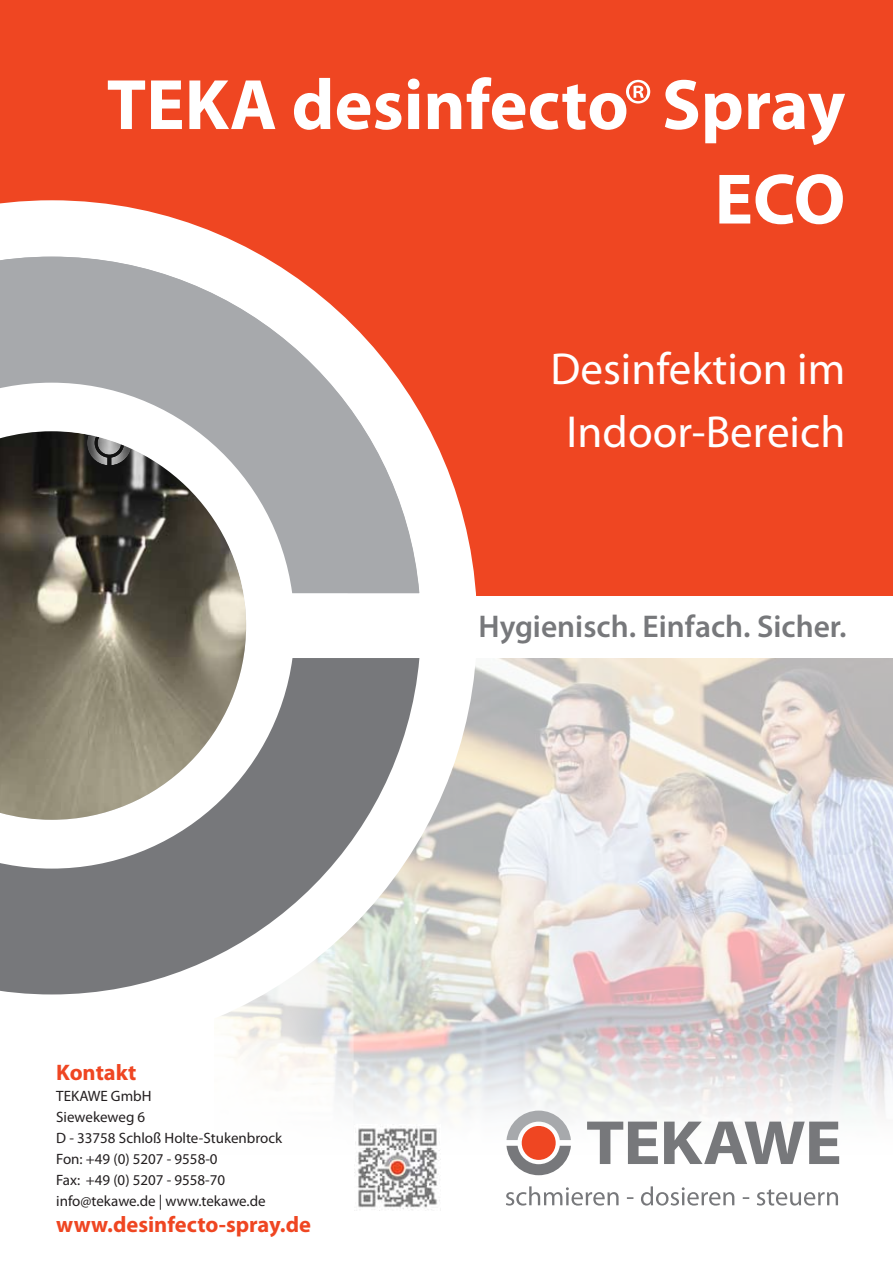
<style>
.page{position:relative;width:893px;height:1263px;background:#fff}
.page>*{position:absolute;margin:0;border:0;box-sizing:border-box;transform-origin:0 0}
.t1{font:700 72px/94.5px "Myriad Pro";color:#fff;text-align:right}
.t2{font:45px/63px "Myriad Pro";color:#fff;text-align:center}
.t3{font:600 31.5px "Myriad Pro";color:#77787b}
.t4{font:700 22.5px "Myriad Pro";color:#ef4622}
.t5{font:15px/21px "Myriad Pro";color:#231f20}
.s1{font-weight:400}
</style>
<div class="page">
<img style="left:477px;top:658px;width:416px;height:377px">
<div style="left:0;top:0;width:893px;height:595px;background:#ef4622"></div>
<svg style="left:0;top:200px;width:477px;height:835px"></svg>
<img style="left:0;top:603px;width:246px;height:55px">
<svg style="left:0;top:658px;width:419px;height:336px"></svg>
<svg style="left:0;top:593px;width:349px;height:10px"></svg>
<svg style="left:0;top:257px;width:419px;height:336px;background:#ada29f"></svg>
<svg style="left:355px;top:1035px;width:538px;height:171px"></svg>
<svg style="left:0;top:921px;width:355px;height:192px"></svg>
<div style="left:522px;top:1126px;width:34px;height:34px;background:#ef4622;border-radius:50%"></div>
<svg style="left:506px;top:1146px;width:65px;height:29px"></svg>
<svg style="left:506px;top:1110px;width:65px;height:30px"></svg>
<svg style="left:587px;top:1121px;width:71px;height:43px"></svg>
<svg style="left:664px;top:1121px;width:175px;height:43px"></svg>
<svg style="left:506px;top:1186px;width:332px;height:19px"></svg>
<img style="left:354px;top:1125px;width:86px;height:86px">
<h1 class="t1" style="left:107px;top:55px;width:740px">TEKA desinfecto<span class="s1">®</span> Spray<br>ECO</h1>
<h2 class="t2" style="left:550px;top:337px;width:296px">Desinfektion im<br>Indoor-Bereich</h2>
<h3 class="t4" style="left:56px;top:1058px;width:82px">Kontakt</h3>
<p class="t5" style="left:56px;top:1085px;width:228px">TEKAWE GmbH<br>Siewekeweg 6<br>D - 33758 Schloß Holte-Stukenbrock<br>Fon: +49 (0) 5207 - 9558-0<br>Fax: +49 (0) 5207 - 9558-70 info@tekawe.de | www.tekawe.de</p>
<h3 class="t4" style="left:56px;top:1209px;width:256px">www.desinfecto-spray.de</h3>
<h3 class="t3" style="left:478px;top:606px;width:370px">Hygienisch. Einfach. Sicher.</h3>
</div>
